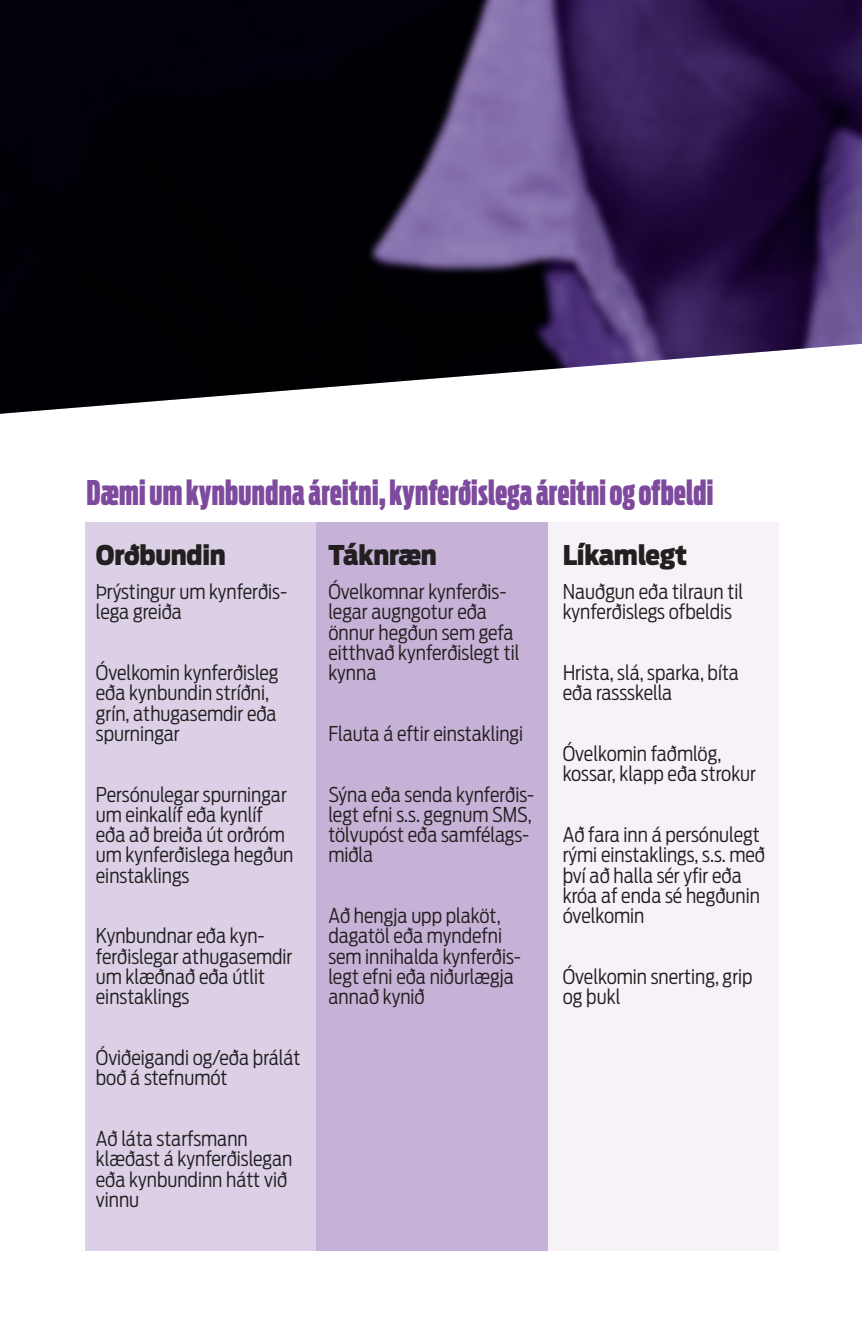
<style>
.page{position:relative;width:862px;height:1340px;background:#fff}
.page>*{position:absolute;margin:0;border:0;box-sizing:border-box;transform-origin:0 0}
.t1{font:900 33.75px "Ford Antenna Comp";letter-spacing:.01em;color:#7e4a9d}
.t2{font:900 27px "Ford Antenna Cond";letter-spacing:-.01em;color:#231f20}
.t3{font:300 20.25px/20.2px "Ford Antenna Cond";color:#231f20}
</style>
<div class="page">
<img style="left:0;top:0;width:861px;height:414px">
<div style="left:85px;top:522px;width:232px;height:728px;background:#dbd0e6"></div>
<div style="left:547px;top:522px;width:231px;height:728px;background:#f6f2f8"></div>
<div style="left:316px;top:522px;width:232px;height:728px;background:#c5b2d6"></div>
<p class="t1" style="left:86px;top:463px;width:628px">Dæmi um kynbundna áreitni, kynferðislega áreitni og ofbeldi</p>
<p class="t2" style="left:96px;top:530px;width:131px">Orðbundin</p>
<p class="t3" style="left:96px;top:579px;width:193px">Þrýstingur um kynferðis&shy;lega greiða</p>
<p class="t3" style="left:96px;top:660px;width:184px">Óvelkomin kynferðisleg eða kynbundin stríðni, grín, athugasemdir eða spurningar</p>
<p class="t3" style="left:96px;top:781px;width:199px">Persónulegar spurningar um einkalíf eða kynlíf eða að breiða út orðróm um kynferðislega hegðun einstaklings</p>
<p class="t3" style="left:96px;top:923px;width:198px">Kynbundnar eða kyn&shy;ferðislegar athugasemdir um klæðnað eða útlit einstaklings</p>
<p class="t3" style="left:96px;top:1044px;width:206px">Óviðeigandi og/eða þrálát boð á stefnumót</p>
<p class="t3" style="left:96px;top:1125px;width:198px">Að láta starfsmann klæðast á kynferðislegan eða kynbundinn hátt við vinnu</p>
<p class="t2" style="left:328px;top:530px;width:110px">Táknræn</p>
<p class="t3" style="left:328px;top:579px;width:192px">Óvelkomnar kynferðis&shy;legar augngotur eða önnur hegðun sem gefa eitthvað kynferðislegt til kynna</p>
<p class="t3" style="left:328px;top:720px;width:196px">Flauta á eftir einstaklingi</p>
<p class="t3" style="left:328px;top:781px;width:207px">Sýna eða senda kynferðis&shy;legt efni s.s. gegnum SMS, tölvupóst eða samfélags&shy;miðla</p>
<p class="t3" style="left:328px;top:903px;width:194px">Að hengja upp plaköt, dagatöl eða myndefni sem innihalda kynferðis&shy;legt efni eða niðurlægja annað kynið</p>
<p class="t2" style="left:562px;top:530px;width:126px">Líkamlegt</p>
<p class="t3" style="left:562px;top:579px;width:182px">Nauðgun eða tilraun til kynferðislegs ofbeldis</p>
<p class="t3" style="left:562px;top:660px;width:177px">Hrista, slá, sparka, bíta eða rassskella</p>
<p class="t3" style="left:562px;top:741px;width:195px">Óvelkomin faðmlög, kossar, klapp eða strokur</p>
<p class="t3" style="left:562px;top:822px;width:204px">Að fara inn á persónulegt rými einstaklings, s.s. með því að halla sér yfir eða króa af enda sé hegðunin óvelkomin</p>
<p class="t3" style="left:562px;top:963px;width:191px">Óvelkomin snerting, grip og þukl</p>
</div>
